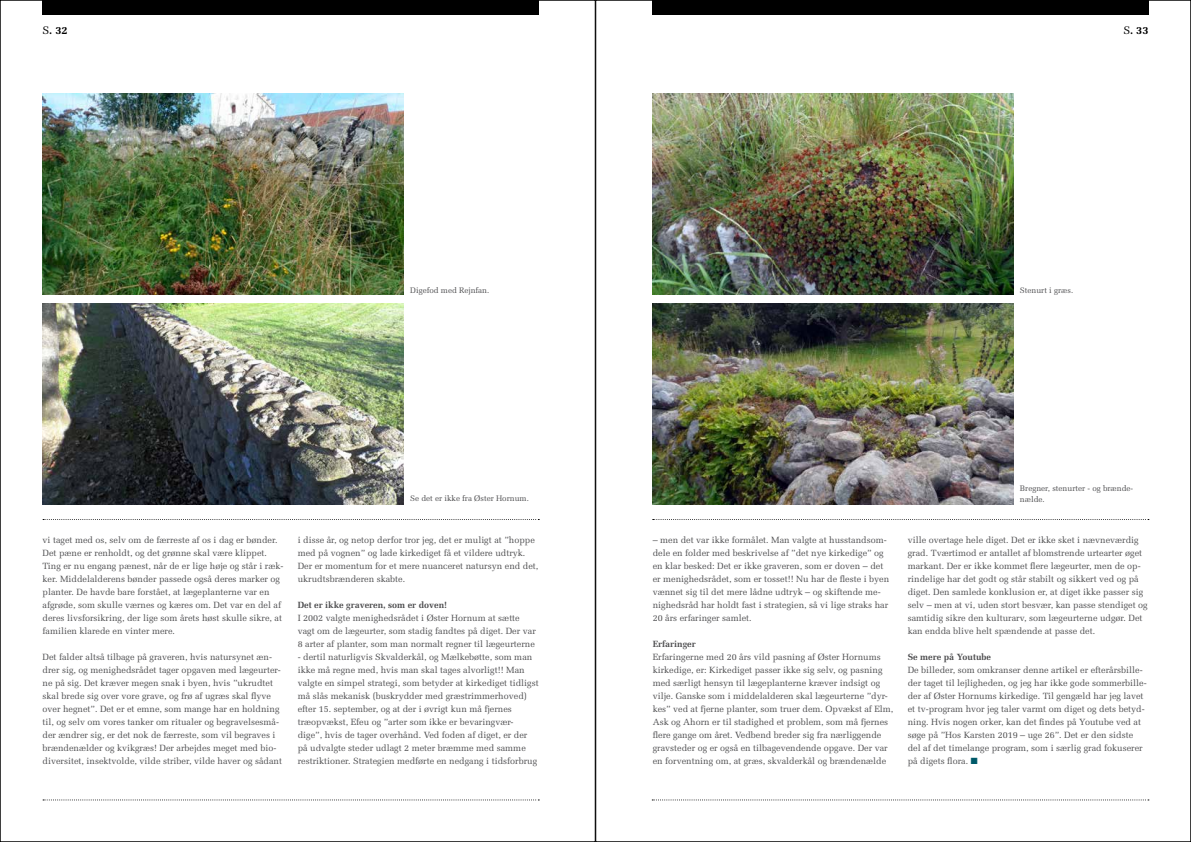
<style>
.page{position:relative;width:1191px;height:842px;background:#fff}
.page>*{position:absolute;margin:0;border:0;box-sizing:border-box;transform-origin:0 0}
.t1{font:700 11px "Melior";color:#000}
.t2{font:9px/13px "Melior";color:#4d4d4f}
.t3{font:700 9px "Melior";color:#4d4d4f}
.t4{font:8px "Melior";color:#4d4d4f}
.s1{font-weight:400}
.s2{color:#005a69}
</style>
<div class="page">
<div style="left:43px;top:0;width:496px;height:14px;background:#000"></div>
<svg style="left:43px;top:799px;width:496px;height:1px"></svg>
<div style="left:652px;top:0;width:496px;height:14px;background:#000"></div>
<svg style="left:652px;top:799px;width:497px;height:1px"></svg>
<svg style="left:652px;top:519px;width:497px;height:1px"></svg>
<svg style="left:43px;top:519px;width:496px;height:1px"></svg>
<img style="left:652px;top:94px;width:361px;height:201px">
<img style="left:43px;top:94px;width:360px;height:201px">
<img style="left:652px;top:303px;width:361px;height:202px">
<img style="left:43px;top:303px;width:360px;height:202px">
<p class="t1" style="left:43px;top:23px;width:27px"><span class="s1">S</span>. 32</p>
<p class="t1" style="left:1123px;top:23px;width:27px"><span class="s1">S</span>. 33</p>
<p class="t4" style="left:410px;top:286px;width:81px">Digefod med Rejnfan.</p>
<p class="t4" style="left:1020px;top:286px;width:55px">Stenurt i græs.</p>
<p class="t4" style="left:1020px;top:483px;width:115px">Bregner, stenurter - og brænde-</p>
<p class="t2" style="left:43px;top:533px;width:242px">vi taget med os, selv om de færreste af os i dag er bønder.<br>Det pæne er renholdt, og det grønne skal være klippet.<br>Ting er nu engang pænest, når de er lige høje og står i ræk&shy;ker. Middelalderens bønder passede også deres marker og planter. De havde bare forstået, at lægeplanterne var en afgrøde, som skulle værnes og kæres om. Det var en del af deres livsforsikring, der lige som årets høst skulle sikre, at familien klarede en vinter mere.</p>
<p class="t2" style="left:43px;top:650px;width:241px">Det falder altså tilbage på graveren, hvis natursynet æn&shy;drer sig, og menighedsrådet tager opgaven med lægeurter&shy;ne på sig. Det kræver megen snak i byen, hvis ”ukrudtet skal brede sig over vore grave, og frø af ugræs skal flyve over hegnet”. Det er et emne, som mange har en holdning til, og selv om vores tanker om ritualer og begravelsesmå&shy;der ændrer sig, er det nok de færreste, som vil begraves i brændenælder og kvikgræs! Der arbejdes meget med bio&shy;diversitet, insektvolde, vilde striber, vilde haver og sådant</p>
<p class="t4" style="left:410px;top:494px;width:120px">Se det er ikke fra Øster Hornum.</p>
<p class="t4" style="left:1020px;top:494px;width:26px">nælde.</p>
<p class="t2" style="left:298px;top:533px;width:242px">i disse år, og netop derfor tror jeg, det er muligt at ”hoppe med på vognen” og lade kirkediget få et vildere udtryk.<br>Der er momentum for et mere nuanceret natursyn end det, ukrudtsbrænderen skabte.</p>
<p class="t3" style="left:298px;top:599px;width:151px">Det er ikke graveren, som er doven!</p>
<p class="t2" style="left:298px;top:611px;width:240px">I 2002 valgte menighedsrådet i Øster Hornum at sætte vagt om de lægeurter, som stadig fandtes på diget. Der var<br>8 arter af planter, som man normalt regner til lægeurterne</p>
<p class="t2" style="left:298px;top:650px;width:242px">- dertil naturligvis Skvalderkål, og Mælkebøtte, som man ikke må regne med, hvis man skal tages alvorligt!! Man valgte en simpel strategi, som betyder at kirkediget tidligst må slås mekanisk (buskrydder med græstrimmerhoved) efter 15. september, og at der i øvrigt kun må fjernes træopvækst, Efeu og ”arter som ikke er bevaringvær&shy;dige”, hvis de tager overhånd. Ved foden af diget, er der på udvalgte steder udlagt 2 meter bræmme med samme restriktioner. Strategien medførte en nedgang i tidsforbrug</p>
<p class="t2" style="left:652px;top:533px;width:238px">– men det var ikke formålet. Man valgte at husstandsom&shy;dele en folder med beskrivelse af ”det nye kirkedige” og en klar besked: Det er ikke graveren, som er doven – det er menighedsrådet, som er tosset!! Nu har de fleste i byen vænnet sig til det mere lådne udtryk – og skiftende me&shy;nighedsråd har holdt fast i strategien, så vi lige straks har 20 års erfaringer samlet.</p>
<p class="t3" style="left:652px;top:638px;width:44px">Erfaringer</p>
<p class="t2" style="left:652px;top:650px;width:242px">Erfaringerne med 20 års vild pasning af Øster Hornums kirkedige, er: Kirkediget passer ikke sig selv, og pasning med særligt hensyn til lægeplanterne kræver indsigt og vilje. Ganske som i middelalderen skal lægeurterne ”dyr&shy;kes” ved at fjerne planter, som truer dem. Opvækst af Elm, Ask og Ahorn er til stadighed et problem, som må fjernes flere gange om året. Vedbend breder sig fra nærliggende gravsteder og er også en tilbagevendende opgave. Der var en forventning om, at græs, skvalderkål og brændenælde</p>
<p class="t2" style="left:907px;top:533px;width:242px">ville overtage hele diget. Det er ikke sket i nævneværdig grad. Tværtimod er antallet af blomstrende urtearter øget markant. Der er ikke kommet flere lægeurter, men de op&shy;rindelige har det godt og står stabilt og sikkert ved og på diget. Den samlede konklusion er, at diget ikke passer sig selv – men at vi, uden stort besvær, kan passe stendiget og samtidig sikre den kulturarv, som lægeurterne udgør. Det kan endda blive helt spændende at passe det.</p>
<p class="t3" style="left:907px;top:651px;width:85px">Se mere på Youtube</p>
<p class="t2" style="left:907px;top:663px;width:241px">De billeder, som omkranser denne artikel er efterårsbille&shy;der taget til lejligheden, og jeg har ikke gode sommerbille&shy;der af Øster Hornums kirkedige. Til gengæld har jeg lavet et tv-program hvor jeg taler varmt om diget og dets betyd&shy;ning. Hvis nogen orker, kan det findes på Youtube ved at søge på ”Hos Karsten 2019 – uge 26”. Det er den sidste del af det timelange program, som i særlig grad fokuserer på digets flora. <span class="s2">■</span></p>
</div>
